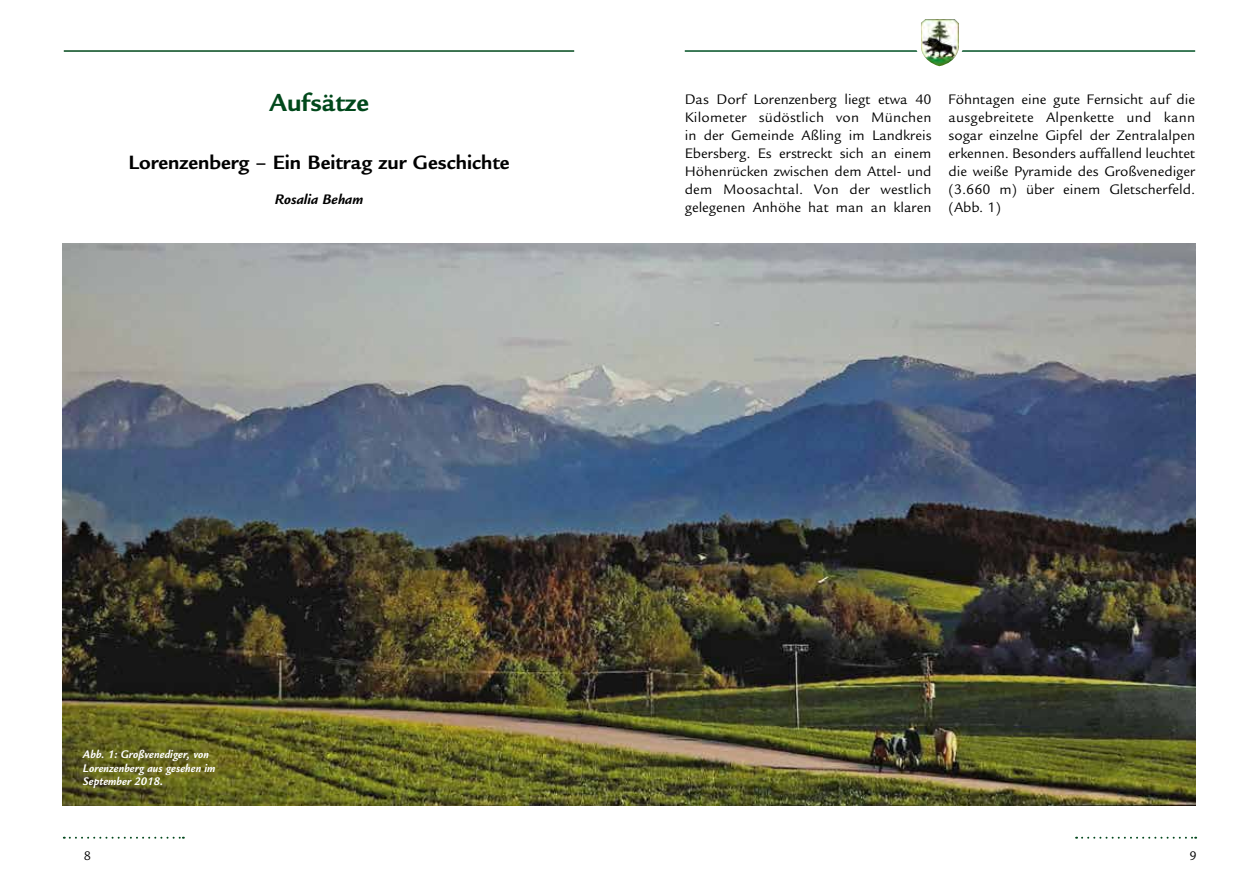
<style>
.page{position:relative;width:1259px;height:893px;background:#fff}
.page>*{position:absolute;margin:0;border:0;box-sizing:border-box;transform-origin:0 0}
.t1{font:700 27px "Legacy Sans Std";color:#00481b}
.t2{font:700 21px "Legacy Sans Std";color:#000}
.t3{font:15px/18px "Legacy Sans Std";color:#000;text-align:justify}
.t4{font:italic 700 15px "Legacy Sans Std";color:#000}
.t5{font:13.5px "Legacy Sans Std";color:#000}
.t6{font:italic 700 12px/13.5px "Legacy Sans Std";letter-spacing:.005em;color:#fff;scale:.95 1}
</style>
<div class="page">
<hr style="left:64px;top:50px;width:510px;height:2px;background:#00481b">
<svg style="left:1076px;top:837px;width:120px;height:2px"></svg>
<svg style="left:64px;top:837px;width:120px;height:2px"></svg>
<hr style="left:685px;top:50px;width:510px;height:2px;background:#005125">
<div style="left:915px;top:18px;width:48px;height:49px;background:#fff;border-radius:50%"></div>
<img style="left:921px;top:19px;width:38px;height:47px">
<img style="left:63px;top:244px;width:1132px;height:561px">
<h1 class="t1" style="left:269px;top:87px;width:101px">Aufsätze</h1>
<h2 class="t2" style="left:129px;top:150px;width:382px">Lorenzenberg – Ein Beitrag zur Geschichte</h2>
<p class="t4" style="left:275px;top:190px;width:90px">Rosalia Beham</p>
<p class="t3" style="left:685px;top:90px;width:248px">Das Dorf Lorenzenberg liegt etwa 40<br>Kilometer südöstlich von München in der Gemeinde Aßling im Landkreis Ebersberg. Es erstreckt sich an einem Höhenrücken zwischen dem Attel- und dem Moosachtal. Von der westlich gelegenen Anhöhe hat man an klaren</p>
<p class="t3" style="left:948px;top:90px;width:248px">Föhntagen eine gute Fernsicht auf die ausgebreitete Alpenkette und kann sogar einzelne Gipfel der Zentralalpen erkennen. Besonders auffallend leuchtet die weiße Pyramide des Großvenediger (3.660 m) über einem Gletscherfeld. (Abb. 1)</p>
<p class="t6" style="left:83px;top:748px;width:141px">Abb. 1: Großvenediger, von<br>Lorenzenberg aus gesehen im<br>September 2018.</p>
<p class="t5" style="left:84px;top:848px;width:9px">8</p>
<p class="t5" style="left:1189px;top:848px;width:9px">9</p>
</div>
